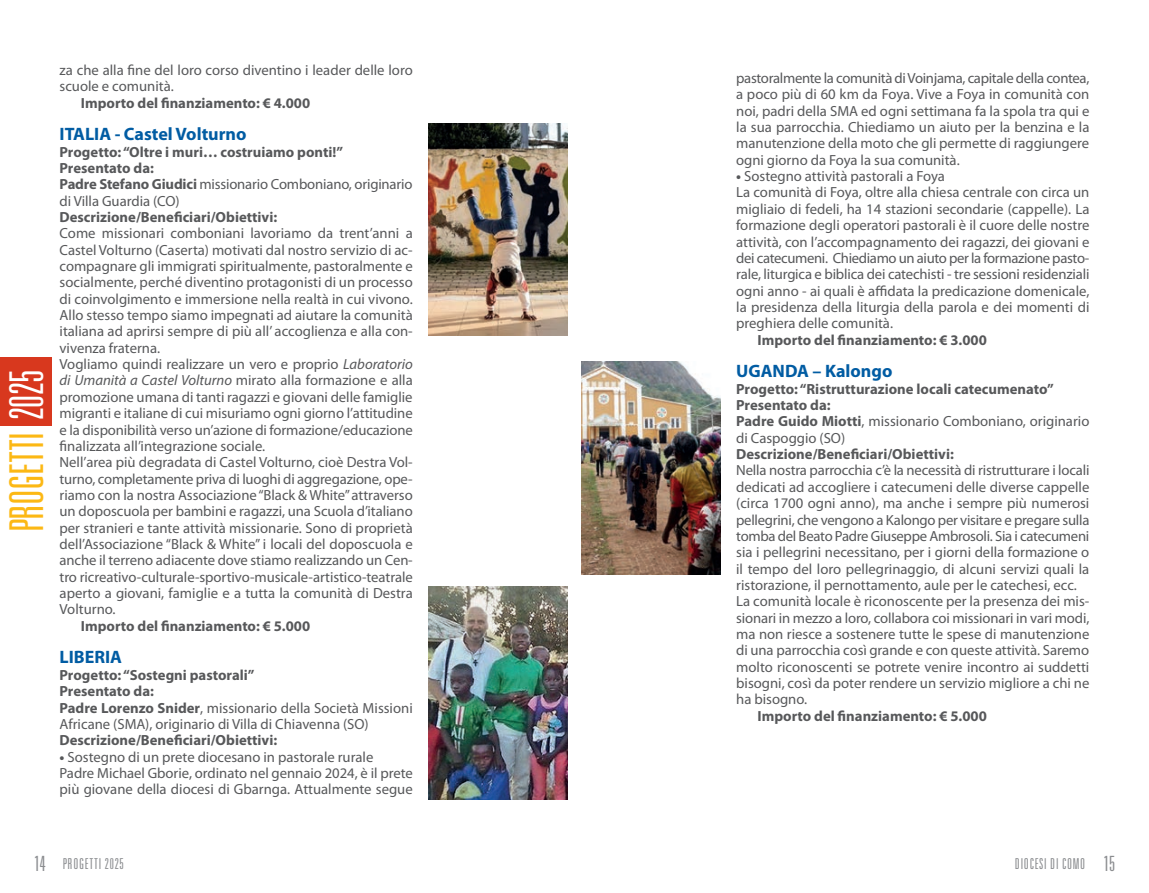
<style>
.page{position:relative;width:1149px;height:893px;background:#fff}
.page>*{position:absolute;margin:0;border:0;box-sizing:border-box;transform-origin:0 0}
._2021{font:300 ultra-condensed 46.65px "Univers LT";letter-spacing:-.01em;color:#fcb814}
.Titoletto_12{font:700 18px "Myriad Pro";color:#015ca3}
.t1{font:300 ultra-condensed 15px "Univers LT";letter-spacing:.05em;color:#8a8c8f}
.Testo_Myriad_Progett{font:14.7px/16.4px "Myriad Pro";color:#57585a;text-align:justify}
.Testi_progetto_BOLD{font:700 14.7px "Myriad Pro";color:#57585a}
.Importo_progetto{font:700 14.7px "Myriad Pro";color:#57585a}
.Testi_progetto_BOLD-2{font:14.7px "Myriad Pro";color:#57585a}
.s1{color:#fff}
.s2{font-weight:700}
.s3{font-style:italic}
.s4{font-size:21px}
</style>
<div class="page">
<img style="left:581px;top:361px;width:138px;height:213px">
<img style="left:429px;top:123px;width:138px;height:213px">
<img style="left:429px;top:587px;width:138px;height:212px">
<div style="left:0;top:357px;width:51px;height:68px;background:#d8381e"></div>
<p class="_2021" style="left:0;top:532px;width:164px;rotate:-90deg">PROGETTI <span class="s1">2025</span></p>
<p class="Testo_Myriad_Progett" style="left:60px;top:61px;width:354px">za che alla fine del loro corso diventino i leader delle loro scuole e comunità.</p>
<p class="Importo_progetto" style="left:81px;top:93px;width:231px">Importo del finanziamento: € 4.000</p>
<p class="Titoletto_12" style="left:60px;top:122px;width:188px">ITALIA - Castel Volturno</p>
<p class="Testi_progetto_BOLD" style="left:60px;top:142px;width:285px">Progetto: “Oltre i muri… costruiamo ponti!”</p>
<p class="Testi_progetto_BOLD" style="left:60px;top:158px;width:96px">Presentato da:</p>
<p class="Testo_Myriad_Progett" style="left:60px;top:176px;width:354px"><span class="s2">Padre Stefano Giudici</span> missionario Comboniano, originario di Villa Guardia (CO)</p>
<p class="Testi_progetto_BOLD" style="left:60px;top:207px;width:219px">Descrizione/Beneficiari/Obiettivi:</p>
<p class="Testo_Myriad_Progett" style="left:60px;top:225px;width:354px">Come missionari comboniani lavoriamo da trent’anni a Castel Volturno (Caserta) motivati dal nostro servizio di ac&shy;compagnare gli immigrati spiritualmente, pastoralmente e socialmente, perché diventino protagonisti di un processo di coinvolgimento e immersione nella realtà in cui vivono.<br>Allo stesso tempo siamo impegnati ad aiutare la comunità italiana ad aprirsi sempre di più all’ accoglienza e alla con&shy;vivenza fraterna.</p>
<p class="Testo_Myriad_Progett" style="left:60px;top:356px;width:354px">Vogliamo quindi realizzare un vero e proprio <span class="s3">Laboratorio di Umanità a Castel Volturno</span> mirato alla formazione e alla promozione umana di tanti ragazzi e giovani delle famiglie migranti e italiane di cui misuriamo ogni giorno l’attitudine e la disponibilità verso un’azione di formazione/educazione finalizzata all’integrazione sociale.</p>
<p class="Testo_Myriad_Progett" style="left:60px;top:454px;width:354px">Nell’area più degradata di Castel Volturno, cioè Destra Vol&shy;turno, completamente priva di luoghi di aggregazione, ope&shy;riamo con la nostra Associazione “Black &amp; White” attraverso un doposcuola per bambini e ragazzi, una Scuola d’italiano per stranieri e tante attività missionarie. Sono di proprietà dell’Associazione “Black &amp; White” i locali del doposcuola e anche il terreno adiacente dove stiamo realizzando un Cen&shy;tro ricreativo-culturale-sportivo-musicale-artistico-teatrale aperto a giovani, famiglie e a tutta la comunità di Destra Volturno.</p>
<p class="Importo_progetto" style="left:81px;top:616px;width:231px">Importo del finanziamento: € 5.000</p>
<p class="Titoletto_12" style="left:60px;top:646px;width:64px">LIBERIA</p>
<p class="Testi_progetto_BOLD" style="left:60px;top:665px;width:196px">Progetto: “Sostegni pastorali”</p>
<p class="Testi_progetto_BOLD" style="left:60px;top:682px;width:96px">Presentato da:</p>
<p class="Testo_Myriad_Progett" style="left:60px;top:699px;width:354px"><span class="s2">Padre Lorenzo Snider</span>, missionario della Società Missioni<br>Africane (SMA), originario di Villa di Chiavenna (SO)</p>
<p class="Testi_progetto_BOLD" style="left:60px;top:731px;width:219px">Descrizione/Beneficiari/Obiettivi:</p>
<p class="Testo_Myriad_Progett" style="left:60px;top:748px;width:315px"><span class="s2">•</span> Sostegno di un prete diocesano in pastorale rurale</p>
<p class="Testo_Myriad_Progett" style="left:60px;top:765px;width:354px">Padre Michael Gborie, ordinato nel gennaio 2024, è il prete più giovane della diocesi di Gbarnga. Attualmente segue</p>
<p class="Testo_Myriad_Progett" style="left:736px;top:70px;width:354px">pastoralmente la comunità di Voinjama, capitale della contea, a poco più di 60 km da Foya. Vive a Foya in comunità con noi, padri della SMA ed ogni settimana fa la spola tra qui e la sua parrocchia. Chiediamo un aiuto per la benzina e la manutenzione della moto che gli permette di raggiungere ogni giorno da Foya la sua comunità.</p>
<p class="Testi_progetto_BOLD-2" style="left:736px;top:167px;width:210px"><span class="s2">•</span> Sostegno attività pastorali a Foya</p>
<p class="Testo_Myriad_Progett" style="left:736px;top:184px;width:355px">La comunità di Foya, oltre alla chiesa centrale con circa un migliaio di fedeli, ha 14 stazioni secondarie (cappelle). La formazione degli operatori pastorali è il cuore delle nostre attività, con l’accompagnamento dei ragazzi, dei giovani e dei catecumeni. Chiediamo un aiuto per la formazione pasto&shy;rale, liturgica e biblica dei catechisti - tre sessioni residenziali ogni anno - ai quali è affidata la predicazione domenicale, la presidenza della liturgia della parola e dei momenti di preghiera delle comunità.</p>
<p class="Importo_progetto" style="left:757px;top:330px;width:231px">Importo del finanziamento: € 3.000</p>
<p class="Titoletto_12" style="left:736px;top:360px;width:158px">UGANDA – Kalongo</p>
<p class="Testi_progetto_BOLD" style="left:736px;top:379px;width:319px">Progetto: “Ristrutturazione locali catecumenato”</p>
<p class="Testi_progetto_BOLD" style="left:736px;top:395px;width:96px">Presentato da:</p>
<p class="Testo_Myriad_Progett" style="left:736px;top:413px;width:354px"><span class="s2">Padre Guido Miotti</span>, missionario Comboniano, originario di Caspoggio (SO)</p>
<p class="Testi_progetto_BOLD" style="left:736px;top:445px;width:219px">Descrizione/Beneficiari/Obiettivi:</p>
<p class="Testo_Myriad_Progett" style="left:736px;top:462px;width:355px">Nella nostra parrocchia c’è la necessità di ristrutturare i locali dedicati ad accogliere i catecumeni delle diverse cappelle (circa 1700 ogni anno), ma anche i sempre più numerosi pellegrini, che vengono a Kalongo per visitare e pregare sulla tomba del Beato Padre Giuseppe Ambrosoli. Sia i catecumeni sia i pellegrini necessitano, per i giorni della formazione o il tempo del loro pellegrinaggio, di alcuni servizi quali la ristorazione, il pernottamento, aule per le catechesi, ecc.</p>
<p class="Testo_Myriad_Progett" style="left:736px;top:593px;width:354px">La comunità locale è riconoscente per la presenza dei mis&shy;sionari in mezzo a loro, collabora coi missionari in vari modi, ma non riesce a sostenere tutte le spese di manutenzione di una parrocchia così grande e con queste attività. Saremo molto riconoscenti se potrete venire incontro ai suddetti bisogni, così da poter rendere un servizio migliore a chi ne ha bisogno.</p>
<p class="Importo_progetto" style="left:757px;top:706px;width:231px">Importo del finanziamento: € 5.000</p>
<p class="t1" style="left:34px;top:855px;width:91px"><span class="s4">14</span> PROGETTI 2025</p>
<p class="t1" style="left:1014px;top:855px;width:101px">DIOCESI DI COMO <span class="s4">15</span></p>
</div>
